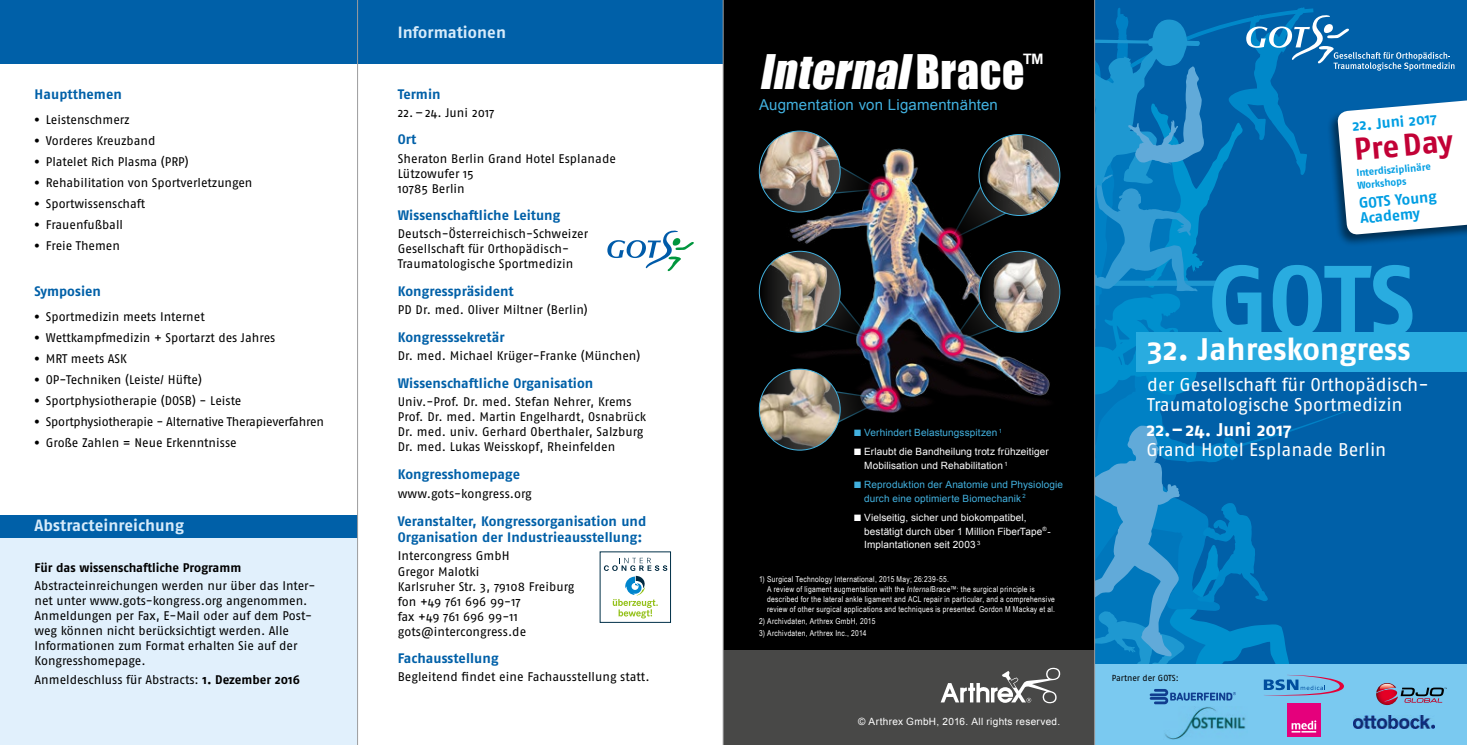
<style>
.page{position:relative;width:1467px;height:745px;background:#fff}
.page>*{position:absolute;margin:0;border:0;box-sizing:border-box;transform-origin:0 0}
.t1{font:700 98.5px "Fago No";color:#29ace0}
.t2{font:italic 43.75px "Impact";color:#fff}
.t3{font:700 31.25px "Fago No";color:#c20136}
.t4{font:700 31.12px "Fago No";letter-spacing:-.005em;color:#fff}
.t5{font:18.38px/19.5px "Fago No";color:#fff}
.t6{font:700 18.38px "Fago No";color:#fff}
.t7{font:700 16.25px "Fago No";letter-spacing:.005em;color:#d6ebfa}
.t8{font:15px "Arial";letter-spacing:.015em;color:#42b1df}
.t9{font:700 15px/15px "Fago No";color:#009ee3}
.t10{font:700 13.75px/16.5px "Fago No";color:#0060a8}
.t11{font:12.5px/15px "Fago No";color:#000}
.t12{font:12.5px "Fago No";letter-spacing:-.02em;color:#000}
.t13{font:700 12.5px "Fago No";color:#000}
.t14{font:10px/13.8px "Arial";letter-spacing:.01em;color:#fff}
.t15{font:10px/13.8px "Arial";letter-spacing:.01em;color:#42b1df}
.t16{font:10px "Arial";letter-spacing:.035em;color:#fff}
.t17{font:700 10px/12.5px "Fago No";color:#009ee3}
.t18{font:8.75px "Fago No";color:#000}
.t19{font:8.12px/10px "Arial Narrow";letter-spacing:.035em;color:#fff}
.s1{font-family:"Utopia"}
.s2{font-weight:700}
.s3{font-style:normal}
.s4{font-size:13.75px}
.s5{font-style:italic}
</style>
<div class="page">
<div style="left:1095px;top:0;width:372px;height:744px;background:#0060a8"></div>
<svg style="left:1095px;top:395px;width:281px;height:30px"></svg>
<div style="left:1095px;top:663px;width:372px;height:81px;background:#7ac9f0"></div>
<img style="left:1354px;top:715px;width:80px;height:12px">
<img style="left:1168px;top:738px;width:12px;height:1px">
<svg style="left:1376px;top:683px;width:71px;height:21px"></svg>
<div style="left:723px;top:0;width:372px;height:744px;background:#000"></div>
<div style="left:723px;top:649px;width:372px;height:95px;background:#484847"></div>
<svg style="left:941px;top:425px;width:403px;height:313px"></svg>
<img style="left:758px;top:130px;width:288px;height:292px">
<svg style="left:867px;top:175px;width:28px;height:29px"></svg>
<svg style="left:868px;top:178px;width:24px;height:24px"></svg>
<svg style="left:935px;top:227px;width:13px;height:28px"></svg>
<svg style="left:937px;top:229px;width:11px;height:24px"></svg>
<svg style="left:857px;top:325px;width:29px;height:28px"></svg>
<svg style="left:859px;top:328px;width:23px;height:23px"></svg>
<svg style="left:889px;top:384px;width:12px;height:29px"></svg>
<svg style="left:889px;top:387px;width:8px;height:24px"></svg>
<svg style="left:939px;top:330px;width:9px;height:29px"></svg>
<svg style="left:940px;top:333px;width:8px;height:24px"></svg>
<svg style="left:770px;top:133px;width:113px;height:67px"></svg>
<svg style="left:764px;top:252px;width:109px;height:88px"></svg>
<img style="left:776px;top:381px;width:113px;height:67px">
<img style="left:759px;top:369px;width:81px;height:81px;border-radius:40px">
<div style="left:759px;top:368px;width:81px;height:82px;border:1px solid #42b1df;border-radius:50%"></div>
<img style="left:759px;top:131px;width:81px;height:81px;border-radius:40px">
<div style="left:759px;top:131px;width:81px;height:81px;border:1px solid #42b1df;border-radius:50%"></div>
<img style="left:759px;top:251px;width:81px;height:81px;border-radius:40px">
<div style="left:759px;top:251px;width:81px;height:81px;border:1px solid #42b1df;border-radius:50%"></div>
<svg style="left:948px;top:0;width:519px;height:395px"></svg>
<div style="left:0;top:0;width:723px;height:64px;background:#0060a8"></div>
<div style="left:0;top:514px;width:358px;height:24px;background:#0060a8"></div>
<div style="left:0;top:538px;width:358px;height:206px;background:#e1f0fc"></div>
<svg style="left:604px;top:557px;width:63px;height:61px"></svg>
<svg style="left:607px;top:230px;width:87px;height:41px"></svg>
<hr style="left:1094px;top:0;width:1px;height:744px;background:#9c9c9d">
<hr style="left:723px;top:0;width:1px;height:744px;background:#9c9c9d">
<hr style="left:357px;top:0;width:1px;height:744px;background:#9c9c9d">
<p class="t10" style="left:35px;top:86px;width:89px">Hauptthemen</p>
<p class="t11" style="left:35px;top:111px;width:97px"><span class="s1">•</span> Leistenschmerz</p>
<p class="t11" style="left:35px;top:133px;width:122px"><span class="s1">•</span> Vorderes Kreuzband</p>
<p class="t11" style="left:35px;top:154px;width:156px"><span class="s1">•</span> Platelet Rich Plasma (PRP)</p>
<p class="t11" style="left:35px;top:175px;width:219px"><span class="s1">•</span> Rehabilitation von Sportverletzungen</p>
<p class="t11" style="left:35px;top:196px;width:112px"><span class="s1">•</span> Sportwissenschaft</p>
<p class="t11" style="left:35px;top:217px;width:90px"><span class="s1">•</span> Frauenfußball</p>
<p class="t11" style="left:35px;top:238px;width:87px"><span class="s1">•</span> Freie Themen</p>
<p class="t10" style="left:35px;top:282px;width:68px">Symposien</p>
<p class="t11" style="left:35px;top:308px;width:172px"><span class="s1">•</span> Sportmedizin meets Internet</p>
<p class="t11" style="left:35px;top:329px;width:242px"><span class="s1">•</span> Wettkampfmedizin + Sportarzt des Jahres</p>
<p class="t11" style="left:35px;top:350px;width:94px"><span class="s1">•</span> MRT meets ASK</p>
<p class="t11" style="left:35px;top:371px;width:169px"><span class="s1">•</span> OP-Techniken (Leiste/ Hüfte)</p>
<p class="t11" style="left:35px;top:392px;width:208px"><span class="s1">•</span> Sportphysiotherapie (DOSB) - Leiste</p>
<p class="t12" style="left:35px;top:414px;width:291px"><span class="s1">•</span> Sportphysiotherapie - Alternative Therapieverfahren</p>
<p class="t11" style="left:35px;top:434px;width:204px"><span class="s1">•</span> Große Zahlen = Neue Erkenntnisse</p>
<h3 class="t7" style="left:35px;top:515px;width:151px">Abstracteinreichung</h3>
<p class="t13" style="left:35px;top:559px;width:208px">Für das wissenschaftliche Programm</p>
<p class="t11" style="left:35px;top:578px;width:282px">Abstracteinreichungen werden nur über das Inter&shy;net unter www.gots-kongress.org angenommen.<br>Anmeldungen per Fax, E-Mail oder auf dem Post&shy;weg können nicht berücksichtigt werden. Alle Informationen zum Format erhalten Sie auf der Kongresshomepage.</p>
<p class="t11" style="left:35px;top:671px;width:267px">Anmeldeschluss für Abstracts: <span class="s2">1. Dezember 2016</span></p>
<h3 class="t7" style="left:398px;top:22px;width:110px">Informationen</h3>
<p class="t10" style="left:398px;top:85px;width:44px">Termin</p>
<p class="t11" style="left:398px;top:105px;width:98px">22.–24. Juni 2017</p>
<p class="t10" style="left:398px;top:131px;width:20px">Ort</p>
<p class="t11" style="left:398px;top:150px;width:220px">Sheraton Berlin Grand Hotel Esplanade<br>Lützowufer 15<br>10785 Berlin</p>
<p class="t10" style="left:398px;top:207px;width:164px">Wissenschaftliche Leitung</p>
<p class="t11" style="left:398px;top:226px;width:192px">Deutsch-Österreichisch-Schweizer<br>Gesellschaft für Orthopädisch-<br>Traumatologische Sportmedizin</p>
<p class="t10" style="left:398px;top:283px;width:117px">Kongresspräsident</p>
<p class="t11" style="left:398px;top:302px;width:192px">PD Dr. med. Oliver Miltner (Berlin)</p>
<p class="t10" style="left:398px;top:328px;width:108px">Kongresssekretär</p>
<p class="t11" style="left:398px;top:348px;width:244px">Dr. med. Michael Krüger-Franke (München)</p>
<p class="t10" style="left:398px;top:374px;width:197px">Wissenschaftliche Organisation</p>
<p class="t11" style="left:398px;top:393px;width:250px">Univ.-Prof. Dr. med. Stefan Nehrer, Krems Prof. Dr. med. Martin Engelhardt, Osnabrück Dr. med. univ. Gerhard Oberthaler, Salzburg Dr. med. Lukas Weisskopf, Rheinfelden</p>
<p class="t10" style="left:398px;top:465px;width:124px">Kongresshomepage</p>
<p class="t11" style="left:398px;top:486px;width:136px">www.gots-kongress.org</p>
<p class="t10" style="left:398px;top:512px;width:250px">Veranstalter, Kongressorganisation und<br>Organisation der Industrieausstellung:</p>
<p class="t11" style="left:398px;top:548px;width:178px">Intercongress GmbH<br>Gregor Malotki<br>Karlsruher Str. 3, 79108 Freiburg fon +49 761 696 99-17<br>fax +49 761 696 99-11 gots@intercongress.de</p>
<p class="t10" style="left:398px;top:649px;width:102px">Fachausstellung</p>
<p class="t11" style="left:398px;top:669px;width:253px">Begleitend findet eine Fachausstellung statt.</p>
<h2 class="t2" style="left:759px;top:37px;width:286px">Internal <span class="s3">B r a c e</span><sup>™</sup></h2>
<p class="t8" style="left:759px;top:95px;width:240px">Augmentation von Ligamentnähten</p>
<p class="t15" style="left:854px;top:425px;width:150px"><span class="s4">■</span> Verhindert Belastungsspitzen <sup>1</sup></p>
<p class="t14" style="left:864px;top:444px;width:186px;text-indent:-11px"><span class="s4">■</span> Erlaubt die Bandheilung trotz frühzeitiger<br>Mobilisation und Rehabilitation <sup>1</sup></p>
<p class="t15" style="left:864px;top:477px;width:200px;text-indent:-11px"><span class="s4">■</span> Reproduktion der Anatomie und Physiologie durch eine optimierte Biomechanik <sup>2</sup></p>
<p class="t14" style="left:864px;top:510px;width:188px;text-indent:-11px"><span class="s4">■</span> Vielseitig, sicher und biokompatibel, bestätigt durch über 1 Million FiberTape<sup>®</sup>-<br>Implantationen seit 2003 <sup>3</sup></p>
<p class="t19" style="left:767px;top:573px;width:289px;text-indent:-8px">1) Surgical Technology International, 2015 May; 26:239-55.<br>A review of ligament augmentation with the <span class="s5">Internal</span>Brace™: the surgical principle is described for the lateral ankle ligament and ACL repair in particular, and a comprehensive review of other surgical applications and techniques is presented. Gordon M Mackay et al.</p>
<p class="t19" style="left:759px;top:615px;width:118px">2) Archivdaten, Arthrex GmbH, 2015</p>
<p class="t19" style="left:759px;top:627px;width:109px">3) Archivdaten, Arthrex Inc., 2014</p>
<p class="t16" style="left:858px;top:714px;width:204px">© Arthrex GmbH, 2016. All rights reserved.</p>
<p class="t9" style="left:1352px;top:118px;width:86px;rotate:-5deg">22. Juni 2017</p>
<h3 class="t3" style="left:1353px;top:131px;width:100px;rotate:-5deg">PreDay</h3>
<p class="t17" style="left:1356px;top:166px;width:76px;rotate:-5deg">Interdisziplinäre<br>Workshops</p>
<p class="t9" style="left:1358px;top:195px;width:79px;rotate:-5deg">GOTS Young<br>Academy</p>
<h1 class="t1" style="left:1207px;top:242px;width:210px">GOTS</h1>
<h3 class="t4" style="left:1147px;top:331px;width:265px">32. Jahreskongress</h3>
<h3 class="t5" style="left:1147px;top:375px;width:283px">der Gesellschaft für Orthopädisch-<br>Traumatologische Sportmedizin</h3>
<h3 class="t6" style="left:1147px;top:418px;width:146px">22.–24. Juni 2017</h3>
<h3 class="t5" style="left:1147px;top:439px;width:241px">Grand Hotel Esplanade Berlin</h3>
<p class="t18" style="left:1112px;top:672px;width:68px">Partner der GOTS:</p>
</div>
